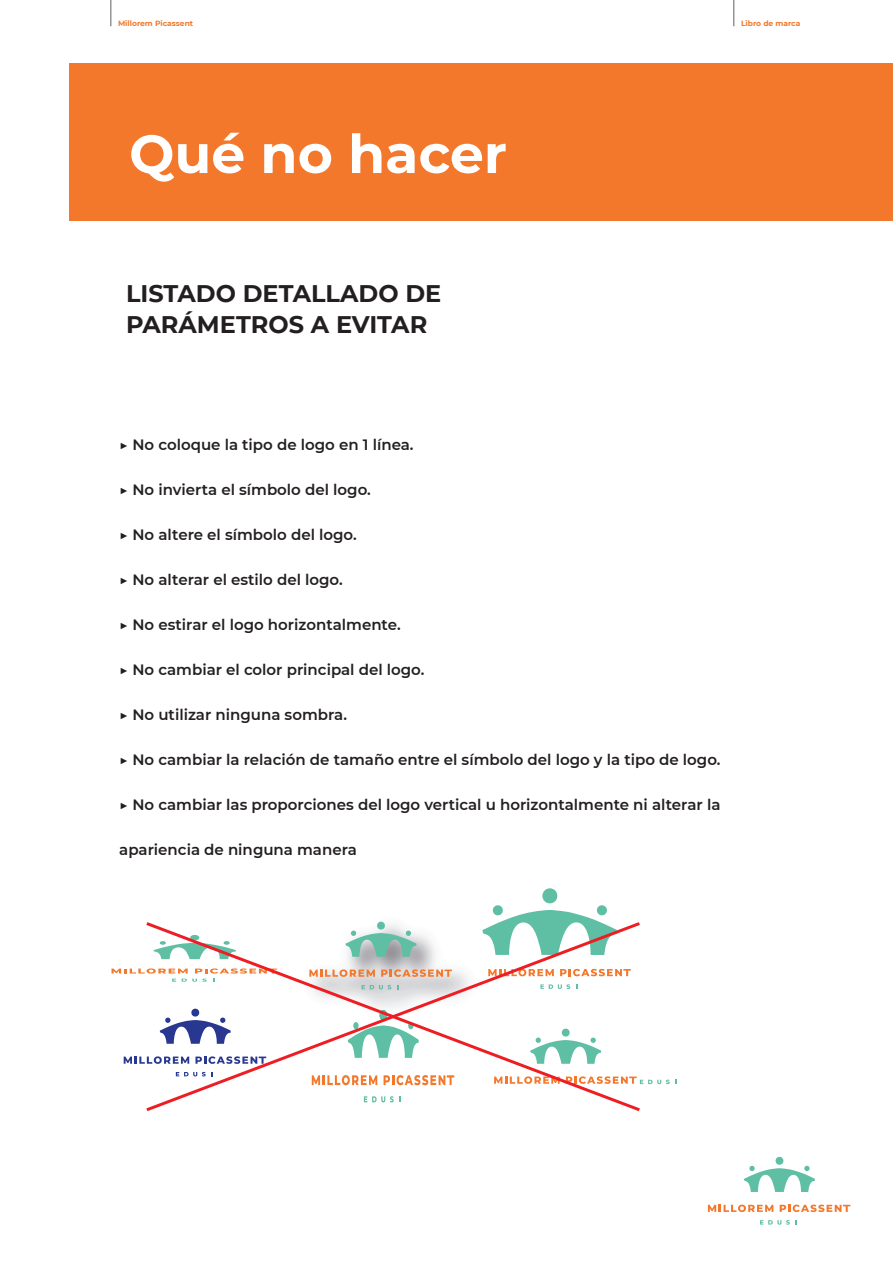
<style>
.page{position:relative;width:893px;height:1263px;background:#fff}
.page>*{position:absolute;margin:0;border:0;box-sizing:border-box;transform-origin:0 0}
.t1{font:700 53.7px "Montserrat";color:#fff}
.t2{font:700 24px/31.2px "Montserrat";color:#231f20}
.t3{font:600 15px "Montserrat";color:#231f20}
.t4{font:700 7.5px "Montserrat";color:#f4782b}
</style>
<div class="page">
<div style="left:69px;top:64px;width:824px;height:157px;background:#f4782b"></div>
<svg style="left:112px;top:968px;width:33px;height:6px"></svg>
<svg style="left:733px;top:0;width:1px;height:26px"></svg>
<hr style="left:110px;top:0;width:2px;height:26px;background:#939598">
<svg style="left:708px;top:1204px;width:65px;height:8px"></svg>
<svg style="left:780px;top:1204px;width:70px;height:8px"></svg>
<svg style="left:760px;top:1220px;width:37px;height:4px"></svg>
<div style="left:775px;top:1157px;width:8px;height:8px;background:#5ebfa4;border-radius:50%"></div>
<svg style="left:744px;top:1166px;width:71px;height:26px"></svg>
<svg style="left:124px;top:1056px;width:21px;height:8px"></svg>
<svg style="left:640px;top:1079px;width:37px;height:5px"></svg>
<div style="left:542px;top:888px;width:15px;height:15px;background:#5ebfa4;border-radius:50%"></div>
<div style="left:597px;top:905px;width:10px;height:10px;background:#5ebfa4;border-radius:50%"></div>
<div style="left:493px;top:905px;width:10px;height:10px;background:#5ebfa4;border-radius:50%"></div>
<svg style="left:492px;top:910px;width:115px;height:12px"></svg>
<svg style="left:146px;top:922px;width:494px;height:189px"></svg>
<p class="t4" style="left:118px;top:17px;width:77px">Millorem Picassent</p>
<p class="t4" style="left:741px;top:17px;width:61px">Libro de marca</p>
<h1 class="t1" style="left:129px;top:115px;width:379px">Qué no hacer</h1>
<h2 class="t2" style="left:126px;top:276px;width:317px">LISTADO DETALLADO DE<br>PARÁMETROS A EVITAR</h2>
<p class="t3" style="left:119px;top:434px;width:296px">▶ No coloque la tipo de logo en 1 línea.</p>
<p class="t3" style="left:119px;top:479px;width:253px">▶ No invierta el símbolo del logo.</p>
<p class="t3" style="left:119px;top:524px;width:239px">▶ No altere el símbolo del logo.</p>
<p class="t3" style="left:119px;top:569px;width:225px">▶ No alterar el estilo del logo.</p>
<p class="t3" style="left:119px;top:614px;width:283px">▶ No estirar el logo horizontalmente.</p>
<p class="t3" style="left:119px;top:659px;width:307px">▶ No cambiar el color principal del logo.</p>
<p class="t3" style="left:119px;top:704px;width:229px">▶ No utilizar ninguna sombra.</p>
<p class="t3" style="left:119px;top:749px;width:603px">▶ No cambiar la relación de tamaño entre el símbolo del logo y la tipo de logo.</p>
<p class="t3" style="left:119px;top:794px;width:603px">▶ No cambiar las proporciones del logo vertical u horizontalmente ni alterar la</p>
<p class="t3" style="left:119px;top:839px;width:239px">apariencia de ninguna manera</p>
</div>
